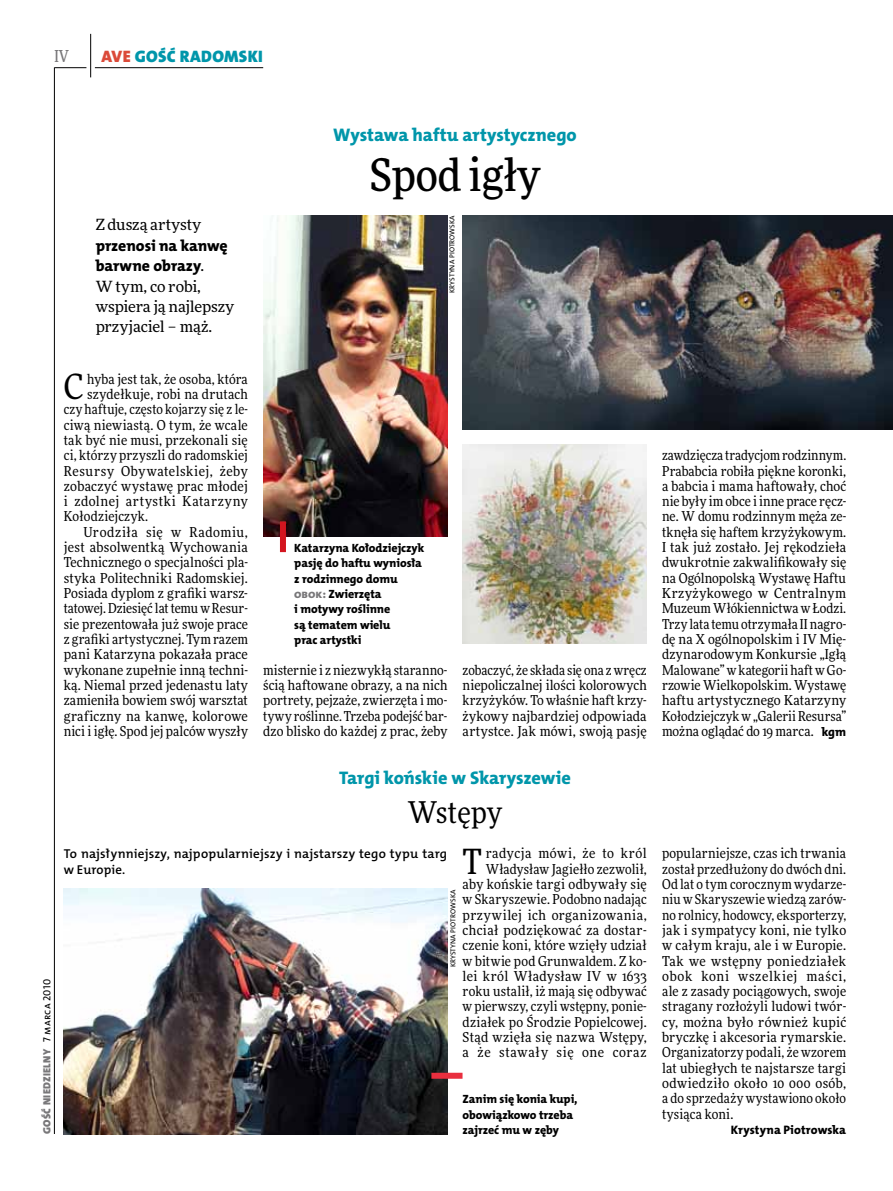
<style>
.page{position:relative;width:893px;height:1191px;background:#fff}
.page>*{position:absolute;margin:0;border:0;box-sizing:border-box;transform-origin:0 0}
.t1{font:500 45px "Freeday Narrow";color:#000}
.t2{font:34.8px "Freeday Narrow News";color:#000}
.t3{font:30px "Freeday Narrow News";letter-spacing:.01em;color:#000}
.t4{font:18.3px "The Mix HP8 Ex Bld";letter-spacing:-.005em;color:#0096aa}
.t5{font:16.65px "The Mix HP9 Blk";letter-spacing:.02em;color:#0096aa}
.t6{font:500 16.5px "Freeday Narrow";color:#787779;scale:.9 1}
.t7{font:15.75px/20.4px "The Mix HP8 Ex Bld";letter-spacing:-.005em;color:#000}
.t8{font:15.45px/20.4px "Freeday News";letter-spacing:-.01em;color:#000}
.t9{font:13.65px/15.3px "Freeday Narrow News";letter-spacing:.015em;color:#000;text-align:justify}
.t10{font:13.65px "Freeday Narrow News";letter-spacing:.04em;color:#000}
.t11{font:13.65px "Freeday Narrow News";letter-spacing:-.005em;color:#000}
.t12{font:12.9px/15.3px "The Mix HP6 Se Bld";letter-spacing:.01em;color:#000}
.t13{font:12.3px "The Mix HP8 Ex Bld";letter-spacing:.005em;color:#000}
.t14{font:12px/15.3px "The Mix HP8 Ex Bld";letter-spacing:-.005em;color:#000}
.t15{font:10.5px "The Mix HP9 Blk";letter-spacing:.025em;color:#787779}
.t16{font:7.2px "The Mix HP5 Plain";letter-spacing:.015em;color:#000}
.s1{color:#db4a39}
.s2{font-family:"Freeday News";font-size:15.45px}
.s3{color:#787779}
.s4{font-family:"The Mix HP8 Ex Bld";font-size:12.3px}
.s5{font-family:"The Mix HP5 Plain";color:#000}
</style>
<div class="page">
<hr style="left:54px;top:67px;width:1px;height:1067px;background:#000">
<hr style="left:90px;top:34px;width:1px;height:43px;background:#000">
<hr style="left:54px;top:67px;width:32px;height:1px;background:#000">
<hr style="left:95px;top:67px;width:168px;height:1px;background:#000">
<img style="left:263px;top:215px;width:184px;height:322px">
<img style="left:463px;top:215px;width:430px;height:214px">
<div style="left:280px;top:521px;width:6px;height:31px;background:#d3151f"></div>
<img style="left:64px;top:889px;width:383px;height:245px">
<div style="left:431px;top:1072px;width:32px;height:6px;background:#e92f3f"></div>
<img style="left:463px;top:445px;width:184px;height:199px">
<p class="t6" style="left:54px;top:46px;width:17px">IV</p>
<p class="t5" style="left:101px;top:46px;width:163px"><span class="s1">AVE</span> GOŚĆ RADOMSKI</p>
<p class="t8" style="left:96px;top:214px;width:107px">Z duszą artysty</p>
<p class="t7" style="left:96px;top:235px;width:133px">przenosi na kanwę barwne obrazy<span class="s2">.</span></p>
<p class="t8" style="left:96px;top:276px;width:140px">W tym, co robi, wspiera ją najlepszy przyjaciel – mąż.</p>
<h2 class="t2" style="left:64px;top:365px;width:21px">C</h2>
<p class="t9" style="left:87px;top:371px;width:162px">hyba jest tak, że osoba, która</p>
<p class="t9" style="left:87px;top:386px;width:162px">szydełkuje, robi na drutach</p>
<p class="t9" style="left:64px;top:401px;width:186px">czy haftuje, często kojarzy się z le-</p>
<p class="t9" style="left:64px;top:417px;width:186px">ciwą niewiastą. O tym, że wcale</p>
<p class="t9" style="left:64px;top:432px;width:186px">tak być nie musi, przekonali się</p>
<p class="t9" style="left:64px;top:447px;width:186px">ci, którzy przyszli do radomskiej</p>
<p class="t10" style="left:64px;top:462px;width:186px">Resursy Obywatelskiej, żeby</p>
<p class="t9" style="left:64px;top:478px;width:186px">zobaczyć wystawę prac młodej</p>
<p class="t10" style="left:64px;top:493px;width:186px">i zdolnej artystki Katarzyny</p>
<p class="t9" style="left:64px;top:509px;width:86px">Kołodziejczyk.</p>
<p class="t10" style="left:83px;top:523px;width:166px">Urodziła się w Radomiu,</p>
<p class="t9" style="left:64px;top:539px;width:186px">jest absolwentką Wychowania</p>
<p class="t9" style="left:64px;top:555px;width:186px">Technicznego o specjalności pla-</p>
<p class="t9" style="left:64px;top:570px;width:186px">styka Politechniki Radomskiej.</p>
<p class="t9" style="left:64px;top:585px;width:186px">Posiada dyplom z grafiki warsz-</p>
<p class="t11" style="left:64px;top:600px;width:186px">tatowej. Dziesięć lat temu w Resur-</p>
<p class="t9" style="left:64px;top:616px;width:186px">sie prezentowała już swoje prace</p>
<p class="t9" style="left:64px;top:631px;width:186px">z grafiki artystycznej. Tym razem</p>
<p class="t9" style="left:64px;top:646px;width:186px">pani Katarzyna pokazała prace</p>
<p class="t9" style="left:64px;top:662px;width:186px">wykonane zupełnie inną techni-</p>
<p class="t9" style="left:64px;top:677px;width:186px">ką. Niemal przed jedenastu laty</p>
<p class="t9" style="left:64px;top:692px;width:186px">zamieniła bowiem swój warsztat</p>
<p class="t9" style="left:64px;top:708px;width:186px">graficzny na kanwę, kolorowe</p>
<p class="t9" style="left:64px;top:723px;width:186px">nici i igłę. Spod jej palców wyszły</p>
<h3 class="t4" style="left:333px;top:123px;width:245px">Wystawa haftu artystycznego</h3>
<h1 class="t1" style="left:370px;top:147px;width:172px">Spod igły</h1>
<p class="t16" style="left:447px;top:293px;width:79px;rotate:-90deg">Krystyna Piotrowska</p>
<p class="t14" style="left:294px;top:540px;width:132px">Katarzyna Kołodziejczyk pasję do haftu wyniosła z rodzinnego domu <span class="s3">obok:</span> Zwierzęta<br>i motywy roślinne<br>są tematem wielu<br>prac artystki</p>
<p class="t9" style="left:263px;top:662px;width:186px">misternie i z niezwykłą staranno&shy;ścią haftowane obrazy, a na nich portrety, pejzaże, zwierzęta i mo&shy;tywy roślinne. Trzeba podejść bar&shy;dzo blisko do każdej z prac, żeby</p>
<p class="t9" style="left:463px;top:662px;width:186px">zobaczyć, że składa się ona z wręcz niepoliczalnej ilości kolorowych krzyżyków. To właśnie haft krzy&shy;żykowy najbardziej odpowiada artystce. Jak mówi, swoją pasję</p>
<p class="t9" style="left:662px;top:447px;width:186px">zawdzięcza tradycjom rodzinnym.<br>Prababcia robiła piękne koronki, a babcia i mama haftowały, choć nie były im obce i inne prace ręcz&shy;ne. W domu rodzinnym męża ze&shy;tknęła się haftem krzyżykowym.<br>I tak już zostało. Jej rękodzieła dwukrotnie zakwalifikowały się na Ogólnopolską Wystawę Haftu Krzyżykowego w Centralnym Muzeum Włókiennictwa w Łodzi.<br>Trzy lata temu otrzymała II nagro&shy;dę na X ogólnopolskim i IV Mię&shy;dzynarodowym Konkursie „Igłą Malowane” w kategorii haft w Go&shy;rzowie Wielkopolskim. Wystawę haftu artystycznego Katarzyny Kołodziejczyk w „Galerii Resursa” można oglądać do 19 marca. <span class="s4">kgm</span></p>
<p class="t15" style="left:40px;top:1134px;width:156px;rotate:-90deg">GOŚĆ NIEDZIELNY <span class="s5">7 marca 2010</span></p>
<h3 class="t4" style="left:339px;top:766px;width:233px">Targi końskie w Skaryszewie</h3>
<h3 class="t3" style="left:408px;top:793px;width:96px">Wstępy</h3>
<h2 class="t2" style="left:463px;top:840px;width:21px">T</h2>
<p class="t9" style="left:463px;top:845px;width:186px;text-align:right">radycja mówi, że to król<br>Władysław Jagiełło zezwolił, aby końskie targi odbywały się w Skaryszewie. Podobno nadając przywilej ich organizowania, chciał podziękować za dostar&shy;czenie koni, które wzięły udział w bitwie pod Grunwaldem. Z ko&shy;lei król Władysław IV w 1633 roku ustalił, iż mają się odbywać w pierwszy, czyli wstępny, ponie&shy;działek po Środzie Popielcowej.<br>Stąd wzięła się nazwa Wstępy, a że stawały się one coraz</p>
<p class="t9" style="left:662px;top:845px;width:186px">popularniejsze, czas ich trwania został przedłużony do dwóch dni.<br>Od lat o tym corocznym wydarze&shy;niu w Skaryszewie wiedzą zarów&shy;no rolnicy, hodowcy, eksporterzy, jak i sympatycy koni, nie tylko w całym kraju, ale i w Europie.<br>Tak we wstępny poniedziałek obok koni wszelkiej maści, ale z zasady pociągowych, swoje stragany rozłożyli ludowi twór&shy;cy, można było również kupić bryczkę i akcesoria rymarskie.<br>Organizatorzy podali, że wzorem lat ubiegłych te najstarsze targi odwiedziło około 10 000 osób, a do sprzedaży wystawiono około tysiąca koni.</p>
<p class="t13" style="left:731px;top:1122px;width:117px">Krystyna Piotrowska</p>
<p class="t12" style="left:64px;top:846px;width:385px">To najsłynniejszy, najpopularniejszy i najstarszy tego typu targ w Europie.</p>
<p class="t16" style="left:448px;top:967px;width:79px;rotate:-90deg">Krystyna Piotrowska</p>
<p class="t14" style="left:463px;top:1091px;width:117px">Zanim się konia kupi, obowiązkowo trzeba zajrzeć mu w zęby</p>
</div>
